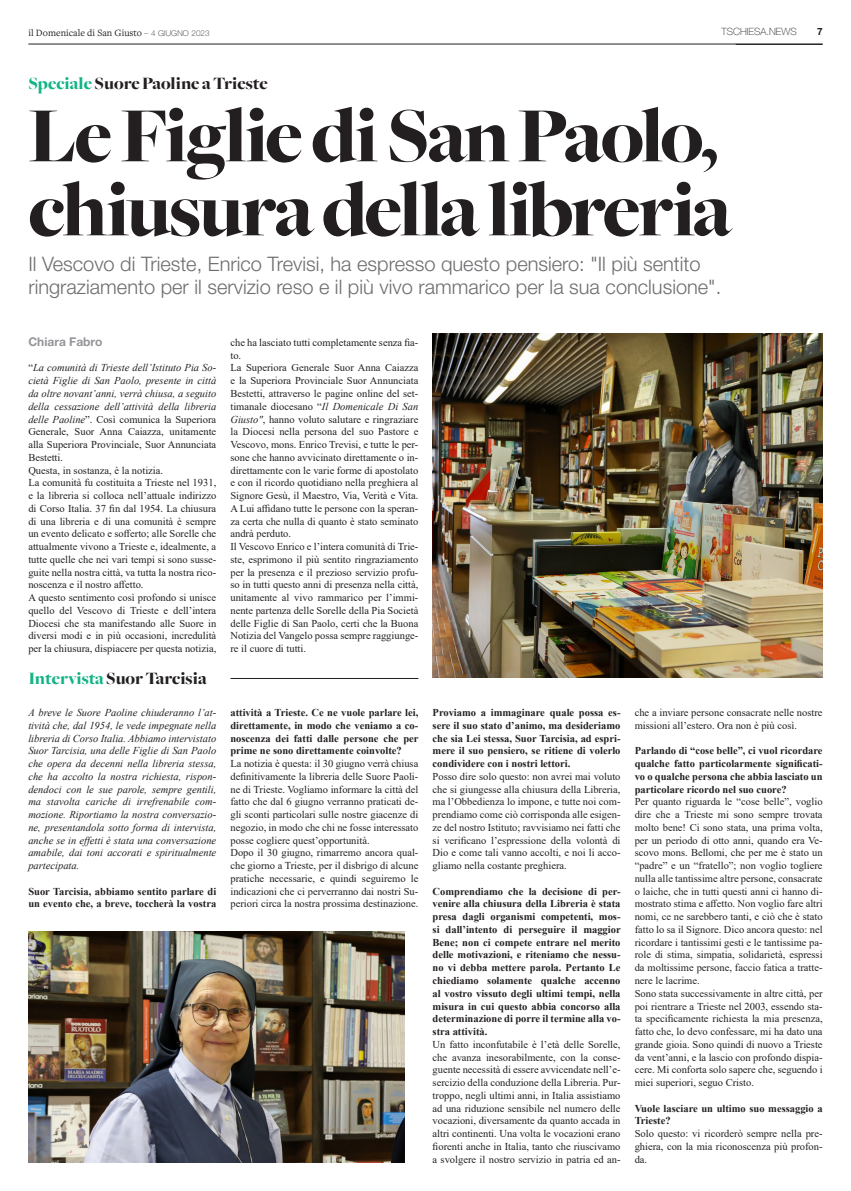
<style>
.page{position:relative;width:851px;height:1191px;background:#fff}
.page>*{position:absolute;margin:0;border:0;box-sizing:border-box;transform-origin:0 0}
.t1{font:900 81px "Freight Big";letter-spacing:-.035em;color:#231f20}
.t2{font:300 20px/22.5px "Helvetica Neue LT Std";color:#6c6d70}
.t3{font:900 18px "Freight Big";color:#231f20}
.t4{font:700 12px "Helvetica Neue LT Std";color:#939598}
.t5{font:10.5px/12.8px "Times New Roman";color:#231f20;text-align:justify}
.t6{font:700 10.5px/12.8px "Times New Roman";color:#231f20;text-align:justify}
.t7{font:italic 10.5px/12.8px "Times New Roman";color:#231f20;text-align:justify}
.t8{font:10px "Freight Text Pro";color:#231f20}
.t9{font:100 10px "Helvetica Neue LT Std";color:#231f20}
.t10{font:700 10px "Helvetica Neue LT Std";color:#231f20}
.s1{font-family:"Helvetica Neue LT Std";font-weight:100;font-size:8px}
.s2{color:#12b385}
.s3{font-style:normal}
.s4{font-style:italic}
</style>
<div class="page">
<hr style="left:28px;top:44px;width:794px;height:1px;background:#231f20">
<img style="left:432px;top:333px;width:390px;height:344px">
<img style="left:28px;top:931px;width:376px;height:231px">
<hr style="left:230px;top:678px;width:188px;height:1px;background:#231f20">
<p class="t8" style="left:28px;top:26px;width:183px">il Domenicale di San Giusto <span class="s1">– 4 GIUGNO 2023</span></p>
<p class="t9" style="left:721px;top:26px;width:77px">TSCHIESA.NEWS</p>
<p class="t10" style="left:816px;top:26px;width:7px">7</p>
<p class="t3" style="left:28px;top:74px;width:241px"><span class="s2">Speciale</span> Suore Paoline a Trieste</p>
<p class="t1" style="left:28px;top:91px;width:691px">Le Figlie di San Paolo,</p>
<p class="t1" style="left:28px;top:165px;width:705px">chiusura della libreria</p>
<p class="t2" style="left:28px;top:252px;width:694px">Il Vescovo di Trieste, Enrico Trevisi, ha espresso questo pensiero: "Il più sentito ringraziamento per il servizio reso e il più vivo rammarico per la sua conclusione".</p>
<p class="t4" style="left:28px;top:334px;width:76px">Chiara Fabro</p>
<p class="t7" style="left:28px;top:361px;width:189px"><span class="s3">“</span>La comunità di Trieste dell’Istituto Pia So&shy;cietà Figlie di San Paolo, presente in città da oltre novant’anni, verrà chiusa, a seguito della cessazione dell’attività della libreria delle Paoline<span class="s3">”. Così comunica la Superiora Generale, Suor Anna Caiazza, unitamente alla Superiora Provinciale, Suor Annunciata Bestetti.</span></p>
<p class="t5" style="left:28px;top:463px;width:136px">Questa, in sostanza, è la notizia.</p>
<p class="t5" style="left:28px;top:476px;width:189px">La comunità fu costituita a Trieste nel 1931, e la libreria si colloca nell’attuale indirizzo di Corso Italia. 37 fin dal 1954. La chiusura di una libreria e di una comunità è sempre un evento delicato e sofferto; alle Sorelle che attualmente vivono a Trieste e, idealmente, a tutte quelle che nei vari tempi si sono susse&shy;guite nella nostra città, va tutta la nostra rico&shy;noscenza e il nostro affetto.</p>
<p class="t5" style="left:28px;top:591px;width:189px">A questo sentimento così profondo si unisce quello del Vescovo di Trieste e dell’intera Diocesi che sta manifestando alle Suore in diversi modi e in più occasioni, incredulità per la chiusura, dispiacere per questa notizia,</p>
<p class="t3" style="left:28px;top:668px;width:180px"><span class="s2">Intervista</span> Suor Tarcisia</p>
<p class="t7" style="left:28px;top:706px;width:189px">A breve le Suore Paoline chiuderanno l’at&shy;tività che, dal 1954, le vede impegnate nella libreria di Corso Italia. Abbiamo intervistato Suor Tarcisia, una delle Figlie di San Paolo che opera da decenni nella libreria stessa, che ha accolto la nostra richiesta, rispon&shy;dendoci con le sue parole, sempre gentili, ma stavolta cariche di irrefrenabile com&shy;mozione. Riportiamo la nostra conversazio&shy;ne, presentandola sotto forma di intervista, anche se in effetti è stata una conversazione amabile, dai toni accorati e spiritualmente partecipata.</p>
<p class="t6" style="left:28px;top:884px;width:189px">Suor Tarcisia, abbiamo sentito parlare di un evento che, a breve, toccherà la vostra</p>
<p class="t5" style="left:230px;top:336px;width:189px">che ha lasciato tutti completamente senza fia&shy;to.</p>
<p class="t5" style="left:230px;top:361px;width:189px">La Superiora Generale Suor Anna Caiazza e la Superiora Provinciale Suor Annunciata Bestetti, attraverso le pagine online del set&shy;timanale diocesano “<span class="s4">Il Domenicale Di San Giusto"</span>, hanno voluto salutare e ringraziare la Diocesi nella persona del suo Pastore e Vescovo, mons. Enrico Trevisi, e tutte le per&shy;sone che hanno avvicinato direttamente o in&shy;direttamente con le varie forme di apostolato e con il ricordo quotidiano nella preghiera al Signore Gesù, il Maestro, Via, Verità e Vita.<br>A Lui affidano tutte le persone con la speran&shy;za certa che nulla di quanto è stato seminato andrà perduto.</p>
<p class="t5" style="left:230px;top:540px;width:189px">Il Vescovo Enrico e l’intera comunità di Trie&shy;ste, esprimono il più sentito ringraziamento per la presenza e il prezioso servizio profu&shy;so in tutti questo anni di presenza nella città, unitamente al vivo rammarico per l’immi&shy;nente partenza delle Sorelle della Pia Società delle Figlie di San Paolo, certi che la Buona Notizia del Vangelo possa sempre raggiunge&shy;re il cuore di tutti.</p>
<p class="t6" style="left:230px;top:706px;width:189px">attività a Trieste. Ce ne vuole parlare lei, direttamente, in modo che veniamo a co&shy;noscenza dei fatti dalle persone che per prime ne sono direttamente coinvolte?</p>
<p class="t5" style="left:230px;top:757px;width:189px">La notizia è questa: il 30 giugno verrà chiusa definitivamente la libreria delle Suore Paoli&shy;ne di Trieste. Vogliamo informare la città del fatto che dal 6 giugno verranno praticati de&shy;gli sconti particolari sulle nostre giacenze di negozio, in modo che chi ne fosse interessato posse cogliere quest’opportunità.</p>
<p class="t5" style="left:230px;top:846px;width:189px">Dopo il 30 giugno, rimarremo ancora qual&shy;che giorno a Trieste, per il disbrigo di alcune pratiche necessarie, e quindi seguiremo le indicazioni che ci perverranno dai nostri Su&shy;periori circa la nostra prossima destinazione.</p>
<p class="t6" style="left:432px;top:706px;width:189px">Proviamo a immaginare quale possa es&shy;sere il suo stato d’animo, ma desideriamo che sia Lei stessa, Suor Tarcisia, ad espri&shy;mere il suo pensiero, se ritiene di volerlo condividere con i nostri lettori.</p>
<p class="t5" style="left:432px;top:769px;width:189px">Posso dire solo questo: non avrei mai voluto che si giungesse alla chiusura della Libreria, ma l’Obbedienza lo impone, e tutte noi com&shy;prendiamo come ciò corrisponda alle esigen&shy;ze del nostro Istituto; ravvisiamo nei fatti che si verificano l’espressione della volontà di Dio e come tali vanno accolti, e noi li acco&shy;gliamo nella costante preghiera.</p>
<p class="t6" style="left:432px;top:884px;width:189px">Comprendiamo che la decisione di per&shy;venire alla chiusura della Libreria è stata presa dagli organismi competenti, mos&shy;si dall’intento di perseguire il maggior Bene; non ci compete entrare nel merito delle motivazioni, e riteniamo che nessu&shy;no vi debba mettere parola. Pertanto Le chiediamo solamente qualche accenno al vostro vissuto degli ultimi tempi, nella misura in cui questo abbia concorso alla determinazione di porre il termine alla vo&shy;stra attività.</p>
<p class="t5" style="left:432px;top:1037px;width:189px">Un fatto inconfutabile è l’età delle Sorelle, che avanza inesorabilmente, con la conse&shy;guente necessità di essere avvicendate nell’e&shy;sercizio della conduzione della Libreria. Pur&shy;troppo, negli ultimi anni, in Italia assistiamo ad una riduzione sensibile nel numero delle vocazioni, diversamente da quanto accada in altri continenti. Una volta le vocazioni erano fiorenti anche in Italia, tanto che riuscivamo a svolgere il nostro servizio in patria ed an-</p>
<p class="t5" style="left:634px;top:705px;width:189px">che a inviare persone consacrate nelle nostre missioni all’estero. Ora non è più così.</p>
<p class="t6" style="left:634px;top:744px;width:189px">Parlando di “cose belle”, ci vuol ricordare qualche fatto particolarmente significati&shy;vo o qualche persona che abbia lasciato un particolare ricordo nel suo cuore?</p>
<p class="t5" style="left:634px;top:795px;width:189px">Per quanto riguarda le “cose belle”, voglio dire che a Trieste mi sono sempre trovata molto bene! Ci sono stata, una prima volta, per un periodo di otto anni, quando era Ve&shy;scovo mons. Bellomi, che per me è stato un “padre” e un “fratello”; non voglio togliere nulla alle tantissime altre persone, consacrate o laiche, che in tutti questi anni ci hanno di&shy;mostrato stima e affetto. Non voglio fare altri nomi, ce ne sarebbero tanti, e ciò che è stato fatto lo sa il Signore. Dico ancora questo: nel ricordare i tantissimi gesti e le tantissime pa&shy;role di stima, simpatia, solidarietà, espressi da moltissime persone, faccio fatica a tratte&shy;nere le lacrime.</p>
<p class="t5" style="left:634px;top:986px;width:189px">Sono stata successivamente in altre città, per poi rientrare a Trieste nel 2003, essendo sta&shy;ta specificamente richiesta la mia presenza, fatto che, lo devo confessare, mi ha dato una grande gioia. Sono quindi di nuovo a Trieste da vent’anni, e la lascio con profondo dispia&shy;cere. Mi conforta solo sapere che, seguendo i miei superiori, seguo Cristo.</p>
<p class="t6" style="left:634px;top:1101px;width:189px">Vuole lasciare un ultimo suo messaggio a<br>Trieste?</p>
<p class="t5" style="left:634px;top:1126px;width:189px">Solo questo: vi ricorderò sempre nella pre&shy;ghiera, con la mia riconoscenza più profon&shy;da.</p>
</div>
